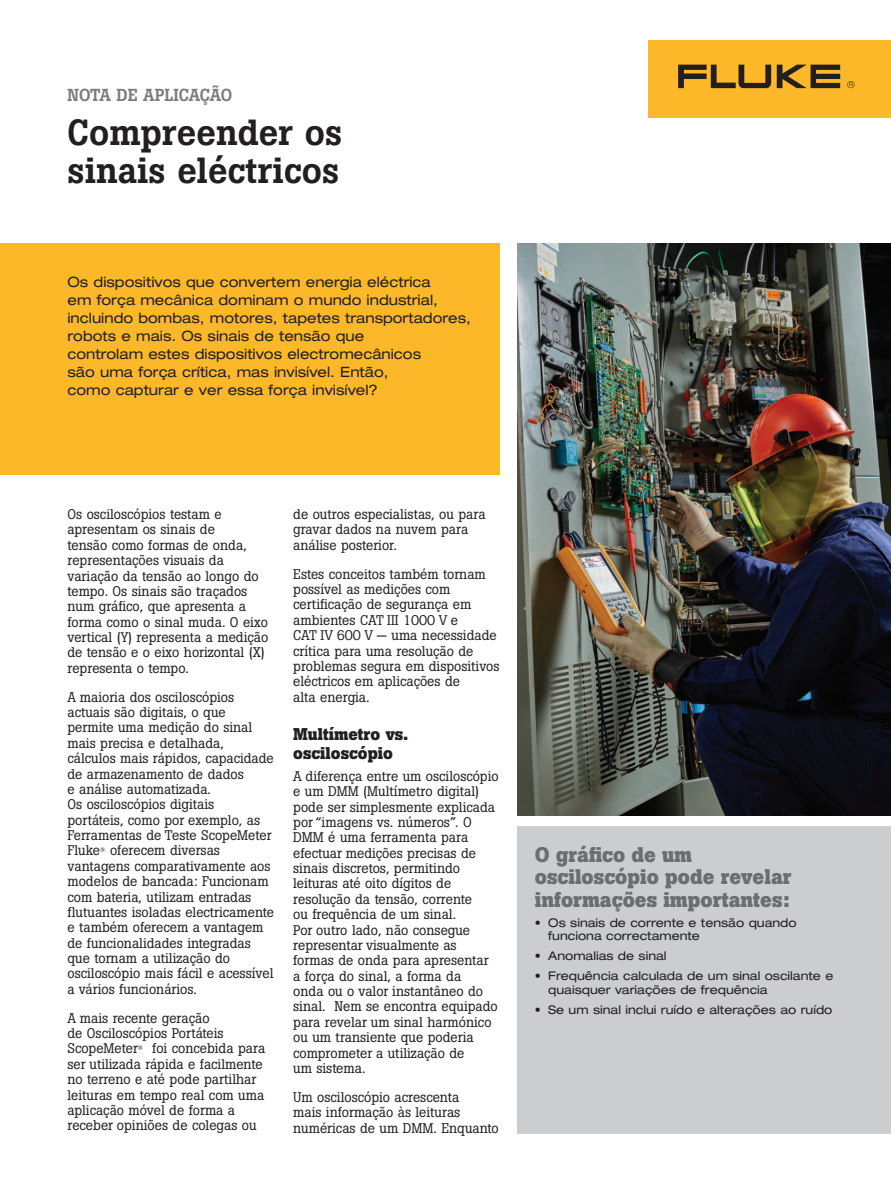
<style>
.page{position:relative;width:891px;height:1188px;background:#fff}
.page>*{position:absolute;margin:0;border:0;box-sizing:border-box;transform-origin:0 0}
.t1{font:500 36px/37.5px "Boton Pro";color:#231f20}
.t2{font:700 21px/22.5px "Boton Pro";color:#6c6d70}
.t3{font:500 17.25px "Boton Pro";letter-spacing:-.005em;color:#7a7c7f}
.t4{font:700 16.8px/18.5px "Boton Pro";color:#231f20}
.t5{font:expanded 14.25px/18px "Helvetica Neue LT Std";color:#231f20}
.t6{font:13.8px/15.3px "Boton Pro";color:#231f20}
.t7{font:expanded 12px/13.5px "Helvetica Neue LT Pro";color:#231f20}
</style>
<div class="page">
<div style="left:648px;top:40px;width:243px;height:78px;background:#fcb828"></div>
<svg style="left:777px;top:65px;width:63px;height:23px"></svg>
<svg style="left:678px;top:65px;width:93px;height:23px"></svg>
<svg style="left:847px;top:81px;width:8px;height:7px"></svg>
<div style="left:0;top:243px;width:499px;height:231px;background:#fcb828"></div>
<div style="left:518px;top:827px;width:373px;height:307px;background:#cccdcf"></div>
<img style="left:518px;top:243px;width:373px;height:572px">
<p class="t3" style="left:68px;top:84px;width:166px">NOTA DE APLICAÇÃO</p>
<h1 class="t1" style="left:68px;top:114px;width:276px">Compreender os sinais eléctricos</h1>
<p class="t5" style="left:68px;top:272px;width:405px">Os dispositivos que convertem energia eléctrica<br>em força mecânica dominam o mundo industrial, incluindo bombas, motores, tapetes transportadores, robots e mais. Os sinais de tensão que<br>controlam estes dispositivos electromecânicos<br>são uma força crítica, mas invisível. Então,<br>como capturar e ver essa força invisível?</p>
<p class="t6" style="left:68px;top:507px;width:202px">Os osciloscópios testam e apresentam os sinais de<br>tensão como formas de onda, representações visuais da variação da tensão ao longo do tempo. Os sinais são traçados num gráfico, que apresenta a forma como o sinal muda. O eixo vertical (Y) representa a medição de tensão e o eixo horizontal (X) representa o tempo.</p>
<p class="t6" style="left:68px;top:689px;width:208px">A maioria dos osciloscópios actuais são digitais, o que permite uma medição do sinal mais precisa e detalhada, cálculos mais rápidos, capacidade de armazenamento de dados<br>e análise automatizada.<br>Os osciloscópios digitais<br>portáteis, como por exemplo, as<br>Ferramentas de Teste ScopeMeter<br>Fluke<sup>®</sup> oferecem diversas vantagens comparativamente aos modelos de bancada: Funcionam com bateria, utilizam entradas flutuantes isoladas electricamente e também oferecem a vantagem de funcionalidades integradas que tornam a utilização do osciloscópio mais fácil e acessível a vários funcionários.</p>
<p class="t6" style="left:68px;top:1010px;width:199px">A mais recente geração<br>de Osciloscópios Portáteis<br>ScopeMeter<sup>®</sup> foi concebida para ser utilizada rápida e facilmente no terreno e até pode partilhar leituras em tempo real com uma aplicação móvel de forma a receber opiniões de colegas ou</p>
<p class="t6" style="left:293px;top:507px;width:194px">de outros especialistas, ou para gravar dados na nuvem para análise posterior.</p>
<p class="t6" style="left:293px;top:566px;width:208px">Estes conceitos também tornam possível as medições com certificação de segurança em ambientes CAT III 1000 V e<br>CAT IV 600 V — uma necessidade crítica para uma resolução de problemas segura em dispositivos eléctricos em aplicações de<br>alta energia.</p>
<p class="t4" style="left:293px;top:725px;width:117px">Multímetro vs. osciloscópio</p>
<p class="t6" style="left:293px;top:768px;width:207px">A diferença entre um osciloscópio e um DMM (Multímetro digital) pode ser simplesmente explicada por “imagens vs. números”. O<br>DMM é uma ferramenta para efectuar medições precisas de sinais discretos, permitindo leituras até oito dígitos de resolução da tensão, corrente<br>ou frequência de um sinal.<br>Por outro lado, não consegue representar visualmente as formas de onda para apresentar a força do sinal, a forma da<br>onda ou o valor instantâneo do sinal. Nem se encontra equipado para revelar um sinal harmónico ou um transiente que poderia comprometer a utilização de<br>um sistema.</p>
<p class="t6" style="left:293px;top:1089px;width:207px">Um osciloscópio acrescenta<br>mais informação às leituras numéricas de um DMM. Enquanto</p>
<h2 class="t2" style="left:535px;top:843px;width:258px">O gráfico de um osciloscópio pode revelar informações importantes:</h2>
<p class="t7" style="left:548px;top:916px;width:250px;text-indent:-13px">• Os sinais de corrente e tensão quando funciona correctamente</p>
<p class="t7" style="left:535px;top:949px;width:133px">• Anomalias de sinal</p>
<p class="t7" style="left:548px;top:969px;width:287px;text-indent:-13px">• Frequência calculada de um sinal oscilante e quaisquer variações de frequência</p>
<p class="t7" style="left:535px;top:1002px;width:299px">• Se um sinal inclui ruído e alterações ao ruído</p>
</div>
